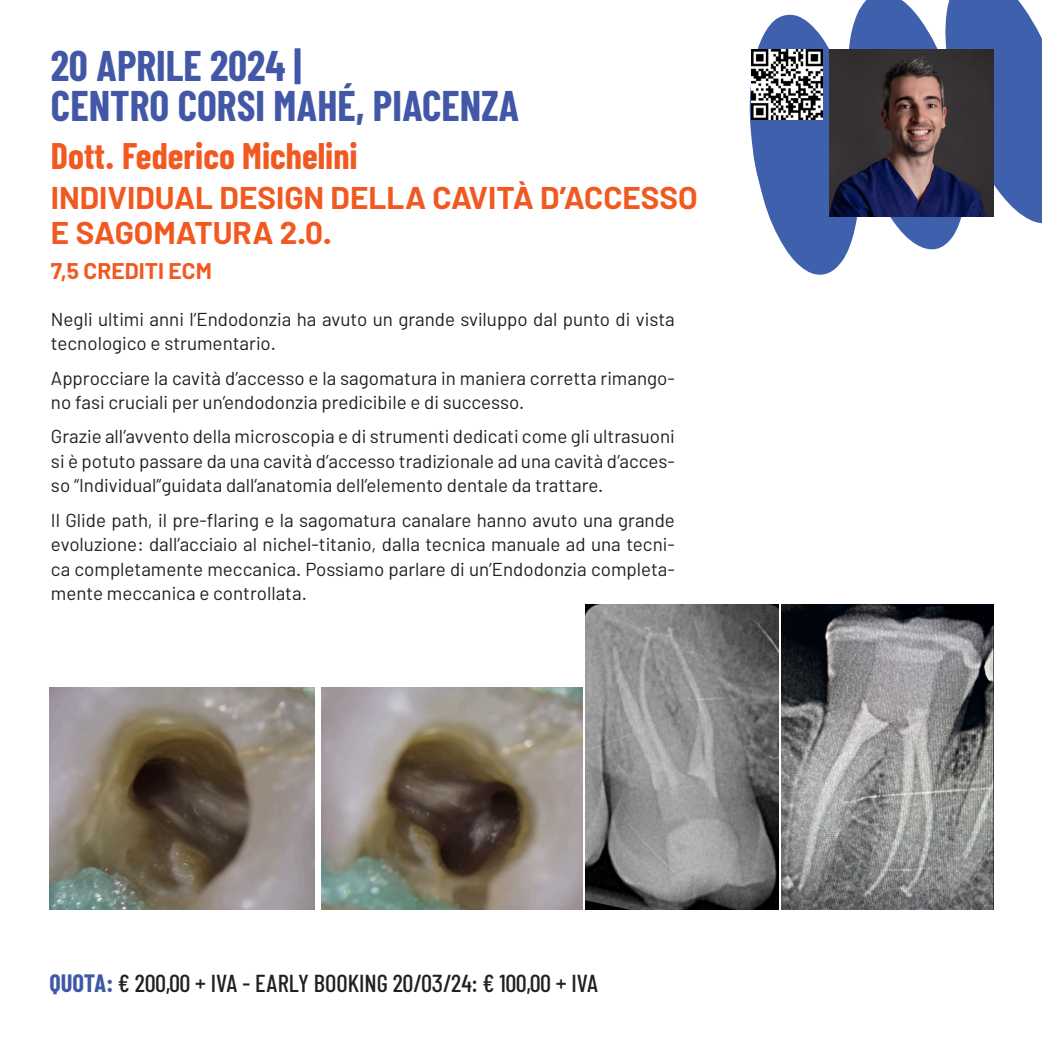
<style>
.page{position:relative;width:1042px;height:1042px;background:#fff}
.page>*{position:absolute;margin:0;border:0;box-sizing:border-box;transform-origin:0 0}
.t1{font:700 41.82px/40.2px "Barlow Condensed";color:#4258a7}
.t2{font:700 36.05px "Barlow Condensed";color:#f15921}
.t3{font:700 31.5px/35px "Barlow";color:#f15921}
.t4{font:500 24.5px "Barlow Condensed";color:#231f20}
.t5{font:700 22.75px "Barlow";color:#f15921}
.t6{font:18.72px/24.5px "Barlow";color:#231f20}
.s1{font-weight:700;color:#3f59a7}
</style>
<div class="page">
<svg style="left:749px;top:0;width:293px;height:275px;fill:#3f61ad"></svg>
<img style="left:830px;top:49px;width:163px;height:168px">
<img style="left:752px;top:49px;width:70px;height:71px">
<img style="left:50px;top:687px;width:532px;height:222px">
<div style="left:316px;top:672px;width:5px;height:257px;background:#fff"></div>
<img style="left:781px;top:604px;width:212px;height:306px">
<img style="left:586px;top:604px;width:192px;height:306px">
<p class="t1" style="left:51px;top:45px;width:470px">20 APRILE 2024 |<br>CENTRO CORSI MAHÉ, PIACENZA</p>
<p class="t2" style="left:51px;top:133px;width:308px">Dott. Federico Michelini</p>
<p class="t3" style="left:51px;top:180px;width:648px">INDIVIDUAL DESIGN DELLA CAVITÀ D’ACCESSO<br>E SAGOMATURA 2.0.</p>
<p class="t5" style="left:51px;top:256px;width:162px">7,5 CREDITI ECM</p>
<p class="t6" style="left:51px;top:306px;width:625px">Negli ultimi anni l’Endodonzia ha avuto un grande sviluppo dal punto di vista tecnologico e strumentario.</p>
<p class="t6" style="left:51px;top:365px;width:625px">Approcciare la cavità d’accesso e la sagomatura in maniera corretta rimango&shy;no fasi cruciali per un’endodonzia predicibile e di successo.</p>
<p class="t6" style="left:51px;top:424px;width:625px;text-align:justify">Grazie all’avvento della microscopia e di strumenti dedicati come gli ultrasuoni si è potuto passare da una cavità d’accesso tradizionale ad una cavità d’acces&shy;so “Individual”guidata dall’anatomia dell’elemento dentale da trattare.</p>
<p class="t6" style="left:51px;top:507px;width:625px;text-align:justify">Il Glide path, il pre-flaring e la sagomatura canalare hanno avuto una grande evoluzione: dall’acciaio al nichel-titanio, dalla tecnica manuale ad una tecni&shy;ca completamente meccanica. Possiamo parlare di un’Endodonzia completa&shy;mente meccanica e controllata.</p>
<p class="t4" style="left:50px;top:968px;width:550px"><span class="s1">QUOTA:</span> € 200,00 + IVA - EARLY BOOKING 20/03/24: € 100,00 + IVA</p>
</div>
